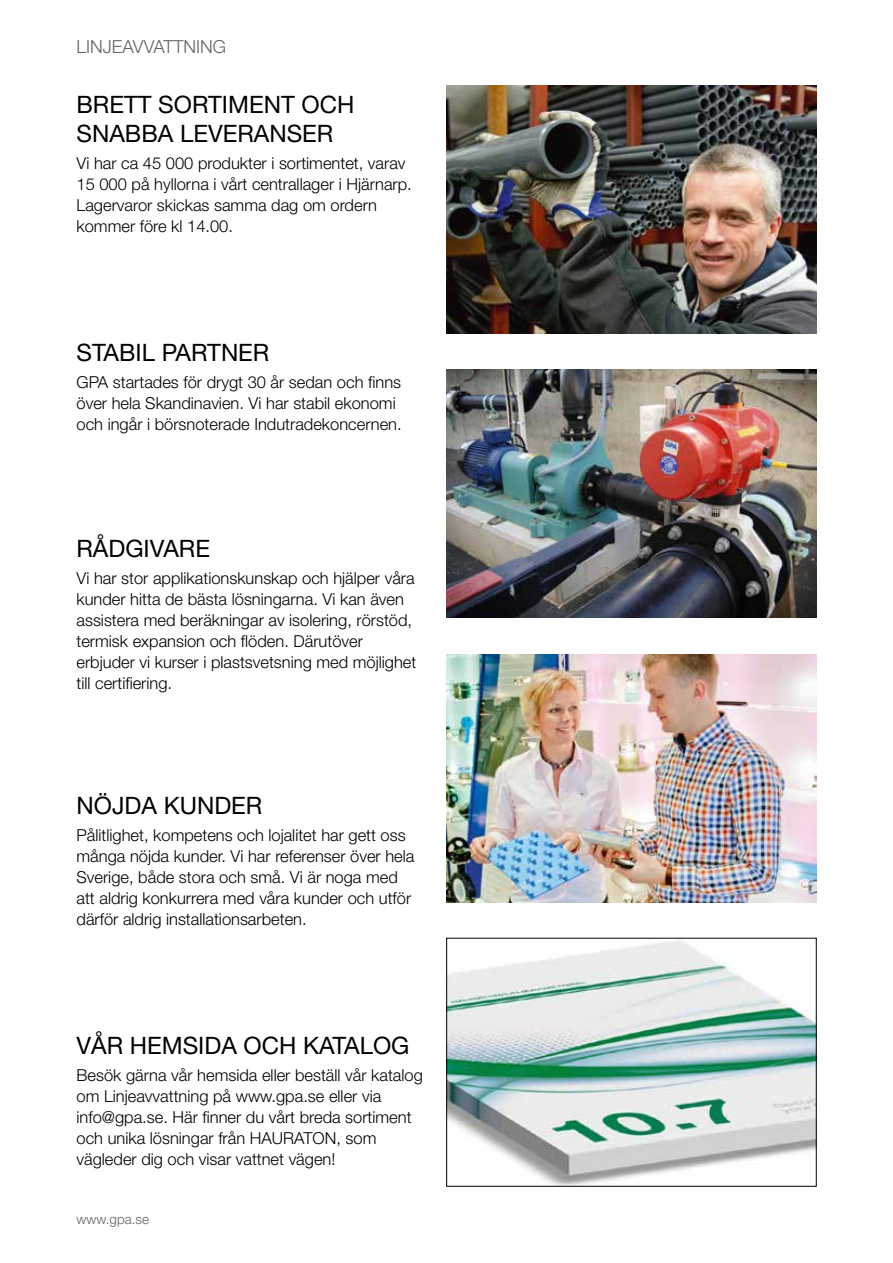
<style>
.page{position:relative;width:893px;height:1263px;background:#fff}
.page>*{position:absolute;margin:0;border:0;box-sizing:border-box;transform-origin:0 0}
.t1{font:24px/28.8px "Helvetica Neue";color:#000}
.t2{font:300 18px "Helvetica Neue";color:#646363}
.t3{font:300 16.5px/21px "Helvetica Neue";color:#000}
.t4{font:300 13.5px "Helvetica Neue";color:#646363}
</style>
<div class="page">
<img style="left:446px;top:85px;width:370px;height:248px">
<img style="left:446px;top:370px;width:370px;height:248px">
<img style="left:446px;top:654px;width:370px;height:249px">
<img style="left:448px;top:940px;width:366px;height:244px">
<p class="t2" style="left:77px;top:35px;width:151px">LINJEAVVATTNING</p>
<h1 class="t1" style="left:77px;top:90px;width:279px">BRETT SORTIMENT OCH<br>SNABBA LEVERANSER</h1>
<p class="t3" style="left:77px;top:152px;width:337px">Vi har ca 45 000 produkter i sortimentet, varav 15 000 på hyllorna i vårt centrallager i Hjärnarp.<br>Lagervaror skickas samma dag om ordern kommer före kl 14.00.</p>
<h1 class="t1" style="left:77px;top:338px;width:194px">STABIL PARTNER</h1>
<p class="t3" style="left:77px;top:371px;width:327px">GPA startades för drygt 30 år sedan och finns över hela Skandinavien. Vi har stabil ekonomi och ingår i börsnoterade Indutradekoncernen.</p>
<h1 class="t1" style="left:77px;top:534px;width:135px">RÅDGIVARE</h1>
<p class="t3" style="left:77px;top:567px;width:341px">Vi har stor applikationskunskap och hjälper våra kunder hitta de bästa lösningarna. Vi kan även assistera med beräkningar av isolering, rörstöd, termisk expansion och flöden. Därutöver erbjuder vi kurser i plastsvetsning med möjlighet till certifiering.</p>
<h1 class="t1" style="left:77px;top:791px;width:187px">NÖJDA KUNDER</h1>
<p class="t3" style="left:77px;top:824px;width:339px">Pålitlighet, kompetens och lojalitet har gett oss många nöjda kunder. Vi har referenser över hela Sverige, både stora och små. Vi är noga med att aldrig konkurrera med våra kunder och utför därför aldrig installationsarbeten.</p>
<h1 class="t1" style="left:77px;top:1030px;width:334px">VÅR HEMSIDA OCH KATALOG</h1>
<p class="t3" style="left:77px;top:1064px;width:348px">Besök gärna vår hemsida eller beställ vår katalog om Linjeavvattning på www.gpa.se eller via info@gpa.se. Här finner du vårt breda sortiment och unika lösningar från HAURATON, som vägleder dig och visar vattnet vägen!</p>
<p class="t4" style="left:77px;top:1211px;width:74px">www.gpa.se</p>
</div>
